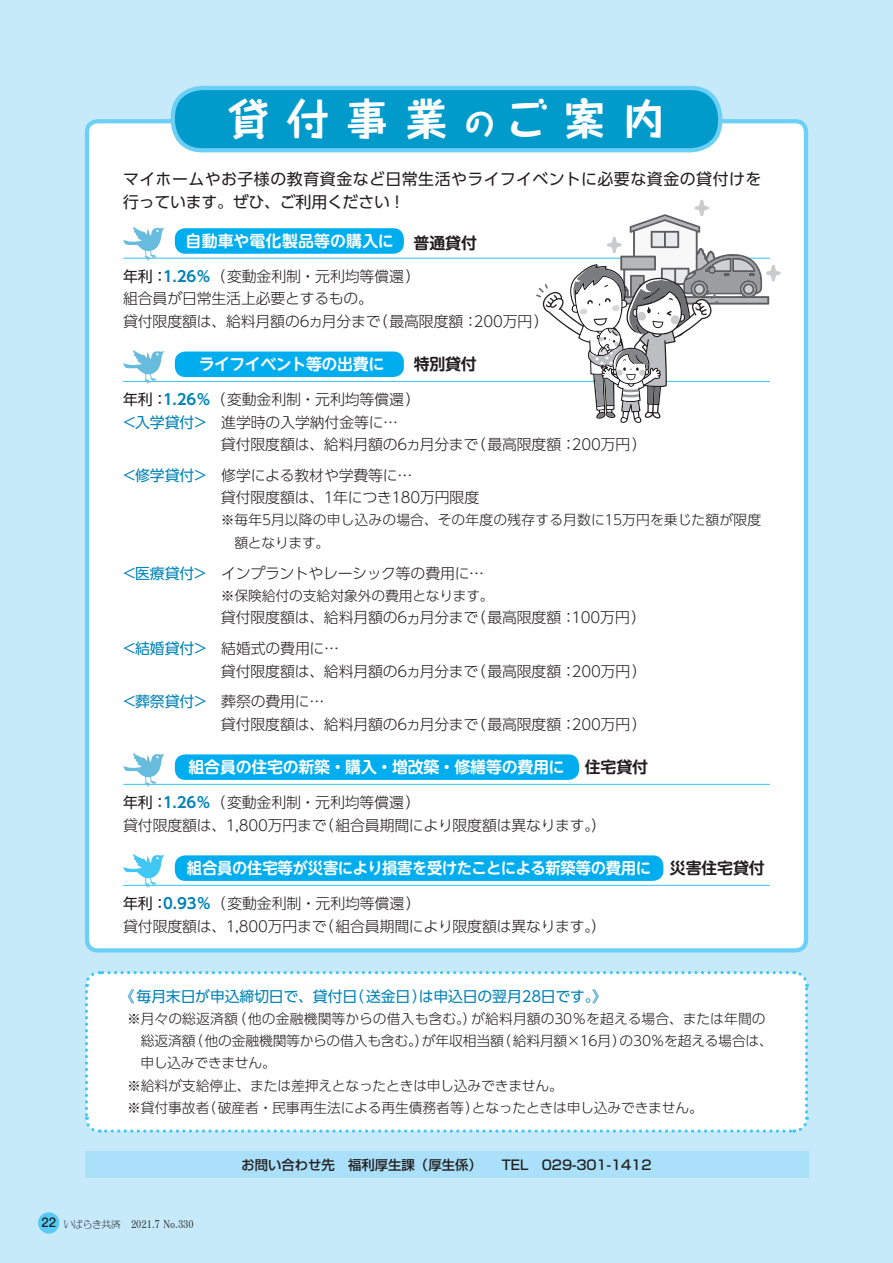
<style>
.page{position:relative;width:893px;height:1263px;background:#fff}
.page>*{position:absolute;margin:0;border:0;box-sizing:border-box;transform-origin:0 0}
.t1{font:42.45px "Taka Hand Std Bold 90 pv RKSJ H";letter-spacing:.39em;color:#fff}
.t2{font:15.9px/23.4px "UD Shin Go Pro Regular 90 pv RKSJ H";letter-spacing:.025em;color:#231f20}
.t3{font:15.9px "UD Shin M Go Pr 6 N De Bold 90 pv RKSJ H";letter-spacing:-.02em;color:#fff}
.t4{font:15.9px "UD Shin M Go Pr 6 N De Bold 90 pv RKSJ H";letter-spacing:-.02em;color:#fff;scale:.96 1}
.t5{font:15.9px "UD Shin M Go Pr 6 N De Bold 90 pv RKSJ H";letter-spacing:-.01em;color:#231f20}
.t6{font:15.9px "UD Shin M Go Pr 6 N De Bold 90 pv RKSJ H";letter-spacing:.01em;color:#fff}
.t7{font:14.85px/22.4px "UD Shin Go Pro Light 90 pv RKSJ H";letter-spacing:-.01em;color:#231f20}
.t8{font:14.85px "UD Shin Go Pro Regular 90 pv RKSJ H";letter-spacing:-.015em;color:#0083b6}
.t9{font:13.8px/22.8px "UD Shin Go Pro Light 90 pv RKSJ H";letter-spacing:-.01em;color:#231f20}
.t10{font:13.35px "Shin Go Pro Medium 90 pv RKSJ H";color:#231f20}
.t11{font:10.5px "M News M Pro Light 90 pv RKSJ H";color:#231f20}
.s1{font-size:31.95px}
.s2{font-family:"UD Shin Go Pro Regular 90 pv RKSJ H"}
.s3{font-family:"UD Shin Go Pro De Bold 90 pv RKSJ H";color:#0083b6}
.s4{font-size:12.75px}
.s5{font-family:"UD Shin Go Pro Regular 90 pv RKSJ H";color:#0083b6}
.s6{font-family:"Shin M Go Pro Medium 90 pv RKSJ H";font-size:11.7px}
.s7{font-size:9.45px}
</style>
<div class="page">
<div style="left:0;top:0;width:892px;height:1263px;background:#c6eafa"></div>
<div style="left:87px;top:121px;width:719px;height:829px;background:#fff;border-radius:11px"></div>
<div style="left:85px;top:119px;width:723px;height:834px;border:4px solid #6bcff6;border-radius:11px"></div>
<div style="left:173px;top:88px;width:547px;height:62px;background:#009bca;border-radius:29px"></div>
<div style="left:171px;top:86px;width:551px;height:66px;border:4px solid #6bcff6;border-radius:29px"></div>
<div style="left:175px;top:228px;width:229px;height:26px;background:#00aeef;border-radius:10px"></div>
<hr style="left:123px;top:258px;width:646px;height:1px;background:#40c7f4">
<svg style="left:123px;top:226px;width:41px;height:35px"></svg>
<div style="left:175px;top:352px;width:229px;height:25px;background:#00aeef;border-radius:10px"></div>
<hr style="left:123px;top:381px;width:646px;height:1px;background:#40c7f4">
<svg style="left:123px;top:350px;width:41px;height:34px"></svg>
<div style="left:175px;top:754px;width:404px;height:26px;background:#00aeef;border-radius:10px"></div>
<hr style="left:123px;top:784px;width:646px;height:1px;background:#40c7f4">
<svg style="left:123px;top:753px;width:41px;height:34px"></svg>
<div style="left:175px;top:855px;width:488px;height:26px;background:#00aeef;border-radius:10px"></div>
<hr style="left:123px;top:885px;width:646px;height:1px;background:#40c7f4">
<svg style="left:123px;top:854px;width:41px;height:34px"></svg>
<div style="left:85px;top:1151px;width:723px;height:27px;background:#aae0f9"></div>
<div style="left:85px;top:971px;width:724px;height:162px;background:#fff"></div>
<svg style="left:536px;top:200px;width:244px;height:223px"></svg>
<div style="left:38px;top:1212px;width:21px;height:22px;background:#56cbf5;border-radius:50%"></div>
<h1 class="t1" style="left:228px;top:103px;width:439px">貸付事業<span class="s1">の</span>ご案内</h1>
<p class="t2" style="left:123px;top:169px;width:640px">マイホームやお子様の教育資金など日常生活やライフイベントに必要な資金の貸付けを行っています。ぜひ、ご利用ください！</p>
<p class="t5" style="left:413px;top:237px;width:65px">普通貸付</p>
<p class="t6" style="left:186px;top:235px;width:210px">自動車や電化製品等の購入に</p>
<p class="t7" style="left:123px;top:267px;width:427px"><span class="s2">年利：</span><span class="s3">1.26％</span>（変動金利制・元利均等償還）<br>組合員が日常生活上必要とするもの。<br>貸付限度額は、給料月額の6<span class="s4">カ</span>月分まで（最高限度額：200万円）</p>
<p class="t3" style="left:199px;top:358px;width:187px">ライフイベント等の出費に</p>
<p class="t7" style="left:123px;top:391px;width:299px"><span class="s2">年利：</span><span class="s3">1.26％</span>（変動金利制・元利均等償還）</p>
<p class="t7" style="left:123px;top:413px;width:276px"><span class="s5">&lt;入学貸付&gt;</span>　進学時の入学納付金等に…</p>
<p class="t7" style="left:221px;top:435px;width:427px">貸付限度額は、給料月額の6<span class="s4">カ</span>月分まで（最高限度額：200万円）</p>
<p class="t7" style="left:221px;top:466px;width:260px;text-indent:-98px"><span class="s5">&lt;修学貸付&gt;</span>　修学による教材や学費等に…<br>貸付限度額は、1年につき180万円限度</p>
<p class="t9" style="left:234px;top:510px;width:528px;text-indent:-14px">※ 毎年5月以降の申し込みの場合、その年度の残存する月数に15万円を乗じた額が限度額となります。</p>
<p class="t7" style="left:123px;top:564px;width:362px"><span class="s5">&lt;医療貸付&gt;</span>　インプラントやレーシック等の費用に…</p>
<p class="t9" style="left:221px;top:586px;width:274px">※保険給付の支給対象外の費用となります。</p>
<p class="t7" style="left:123px;top:604px;width:525px;line-height:30.9px;text-indent:98px">貸付限度額は、給料月額の6<span class="s4">カ</span>月分まで（最高限度額：100万円）<span class="s5">&lt;結婚貸付&gt;</span>　結婚式の費用に…</p>
<p class="t7" style="left:123px;top:658px;width:525px;line-height:30.9px;text-indent:98px">貸付限度額は、給料月額の6<span class="s4">カ</span>月分まで（最高限度額：200万円）<span class="s5">&lt;葬祭貸付&gt;</span>　葬祭の費用に…</p>
<p class="t7" style="left:221px;top:715px;width:427px">貸付限度額は、給料月額の6<span class="s4">カ</span>月分まで（最高限度額：200万円）</p>
<p class="t3" style="left:188px;top:761px;width:377px">組合員の住宅の新築・購入・増改築・修繕等の費用に</p>
<p class="t7" style="left:123px;top:794px;width:485px"><span class="s2">年利：</span><span class="s3">1.26％</span>（変動金利制・元利均等償還）<br>貸付限度額は、1,800万円まで（組合員期間により限度額は異なります。）</p>
<p class="t4" style="left:187px;top:862px;width:485px">組合員の住宅等が災害により損害を受けたことによる新築等の費用に</p>
<p class="t7" style="left:123px;top:895px;width:485px"><span class="s2">年利：</span><span class="s3">0.93％</span>（変動金利制・元利均等償還）<br>貸付限度額は、1,800万円まで（組合員期間により限度額は異なります。）</p>
<p class="t5" style="left:413px;top:358px;width:65px">特別貸付</p>
<p class="t5" style="left:584px;top:761px;width:65px">住宅貸付</p>
<p class="t5" style="left:670px;top:862px;width:96px">災害住宅貸付</p>
<p class="t8" style="left:120px;top:991px;width:488px">《毎月末日が申込締切日で、貸付日（送金日）は申込日の翌月28日です。》</p>
<p class="t9" style="left:127px;top:1009px;width:640px">※ 月々の総返済額（他の金融機関等からの借入も含む。）が給料月額の30％を超える場合、または年間の</p>
<p class="t9" style="left:141px;top:1031px;width:633px">総返済額（他の金融機関等からの借入も含む。）が年収相当額（給料月額×16月）の30％を超える場合は、</p>
<p class="t9" style="left:141px;top:1054px;width:137px">申し込みできません。</p>
<p class="t9" style="left:127px;top:1076px;width:437px">※給料が支給停止、または差押えとなったときは申し込みできません。</p>
<p class="t9" style="left:127px;top:1098px;width:577px">※貸付事故者（破産者・民事再生法による再生債務者等）となったときは申し込みできません。</p>
<p class="t11" style="left:41px;top:1220px;width:154px"><span class="s6">22</span> <span class="s7">いばらき共済</span>　2021.7 No.330</p>
<p class="t10" style="left:241px;top:1159px;width:411px">お問い合わせ先　福利厚生課（厚生係）　　TEL　029-301-1412</p>
</div>
